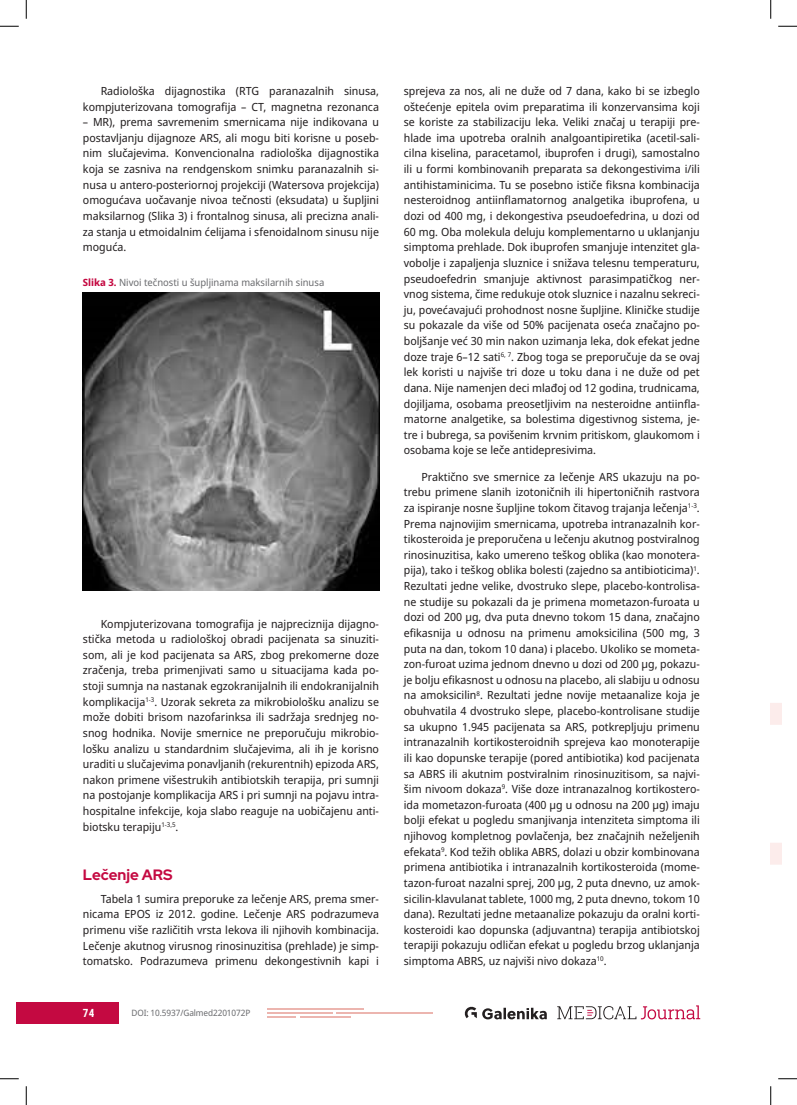
<style>
.page{position:relative;width:797px;height:1105px;background:#fff}
.page>*{position:absolute;margin:0;border:0;box-sizing:border-box;transform-origin:0 0}
.Podnaslov{font:700 15px "Red Hat Display";color:#c40941}
.Paragraf_-_Glavni{font:11.25px/15.6px "Noto Sans Display";color:#231f20;text-align:justify}
.t1{font:700 11.25px "Roboto Condensed";color:#fff}
.Tabela_opis{font:10px "Noto Sans Display";color:#6c6d70}
.t2{font:8.75px "Noto Sans Display";letter-spacing:-.01em;color:#6c6d70}
.s1{font-weight:700;color:#c40941}
</style>
<div class="page">
<svg style="left:464px;top:1005px;width:236px;height:14px"></svg>
<svg style="left:770px;top:703px;width:11px;height:162px"></svg>
<div style="left:16px;top:1002px;width:102px;height:22px;background:#c40941"></div>
<hr style="left:268px;top:1012px;width:65px;height:1px;background:#ecb5af">
<hr style="left:336px;top:1012px;width:96px;height:1px;background:#ecb5af">
<hr style="left:268px;top:1008px;width:96px;height:2px;background:#ecb5af">
<svg style="left:268px;top:1016px;width:28px;height:1px"></svg>
<hr style="left:299px;top:1016px;width:51px;height:1px;background:#ecb5af">
<img style="left:83px;top:293px;width:296px;height:297px">
<svg style="left:0;top:25px;width:19px;height:2px"></svg>
<svg style="left:778px;top:25px;width:19px;height:2px"></svg>
<svg style="left:0;top:1078px;width:19px;height:1px"></svg>
<svg style="left:778px;top:1078px;width:19px;height:1px"></svg>
<svg style="left:25px;top:0;width:2px;height:19px"></svg>
<svg style="left:25px;top:1086px;width:2px;height:19px"></svg>
<svg style="left:770px;top:0;width:1px;height:19px"></svg>
<svg style="left:770px;top:1086px;width:1px;height:19px"></svg>
<p class="Paragraf_-_Glavni" style="left:83px;top:83px;width:297px;text-align:right">Radiološka dijagnostika (RTG paranazalnih sinusa, kompjuterizovana tomografija – CT, magnetna rezonanca</p>
<p class="Paragraf_-_Glavni" style="left:83px;top:115px;width:297px">– MR), prema savremenim smernicama nije indikovana u postavljanju dijagnoze ARS, ali mogu biti korisne u poseb&shy;nim slučajevima. Konvencionalna radiološka dijagnostika koja se zasniva na rendgenskom snimku paranazalnih si&shy;nusa u antero-posteriornoj projekciji (Watersova projekcija) omogućava uočavanje nivoa tečnosti (eksudata) u šupljini maksilarnog (Slika 3) i frontalnog sinusa, ali precizna anali&shy;za stanja u etmoidalnim ćelijama i sfenoidalnom sinusu nije moguća.</p>
<p class="Tabela_opis" style="left:83px;top:276px;width:243px"><span class="s1">Slika 3.</span> Nivoi tečnosti u šupljinama maksilarnih sinusa</p>
<p class="Paragraf_-_Glavni" style="left:83px;top:616px;width:297px;text-indent:18px">Kompjuterizovana tomografija je najpreciznija dijagno&shy;stička metoda u radiološkoj obradi pacijenata sa sinuziti&shy;som, ali je kod pacijenata sa ARS, zbog prekomerne doze zračenja, treba primenjivati samo u situacijama kada po&shy;stoji sumnja na nastanak egzokranijalnih ili endokranijalnih komplikacija<sup>1-3</sup>. Uzorak sekreta za mikrobiološku analizu se može dobiti brisom nazofarinksa ili sadržaja srednjeg no&shy;snog hodnika. Novije smernice ne preporučuju mikrobio&shy;lošku analizu u standardnim slučajevima, ali ih je korisno uraditi u slučajevima ponavljanih (rekurentnih) epizoda ARS, nakon primene višestrukih antibiotskih terapija, pri sumnji na postojanje komplikacija ARS i pri sumnji na pojavu intra&shy;hospitalne infekcije, koja slabo reaguje na uobičajenu anti&shy;biotsku terapiju<sup>1-3,5</sup>.</p>
<p class="Podnaslov" style="left:83px;top:865px;width:91px">Lečenje ARS</p>
<p class="Paragraf_-_Glavni" style="left:83px;top:891px;width:297px;text-indent:18px">Tabela 1 sumira preporuke za lečenje ARS, prema smer&shy;nicama EPOS iz 2012. godine. Lečenje ARS podrazumeva primenu više različitih vrsta lekova ili njihovih kombinacija.<br>Lečenje akutnog virusnog rinosinuzitisa (prehlade) je simp&shy;tomatsko. Podrazumeva primenu dekongestivnih kapi i</p>
<p class="t1" style="left:83px;top:1005px;width:13px">74</p>
<p class="t2" style="left:131px;top:1006px;width:120px">DOI: 10.5937/Galmed2201072P</p>
<p class="Paragraf_-_Glavni" style="left:404px;top:83px;width:297px">sprejeva za nos, ali ne duže od 7 dana, kako bi se izbeglo oštećenje epitela ovim preparatima ili konzervansima koji se koriste za stabilizaciju leka. Veliki značaj u terapiji pre&shy;hlade ima upotreba oralnih analgoantipiretika (acetil-sali&shy;cilna kiselina, paracetamol, ibuprofen i drugi), samostalno ili u formi kombinovanih preparata sa dekongestivima i/ili antihistaminicima. Tu se posebno ističe fiksna kombinacija nesteroidnog antiinflamatornog analgetika ibuprofena, u dozi od 400 mg, i dekongestiva pseudoefedrina, u dozi od 60 mg. Oba molekula deluju komplementarno u uklanjanju simptoma prehlade. Dok ibuprofen smanjuje intenzitet gla&shy;vobolje i zapaljenja sluznice i snižava telesnu temperaturu, pseudoefedrin smanjuje aktivnost parasimpatičkog ner&shy;vnog sistema, čime redukuje otok sluznice i nazalnu sekreci&shy;ju, povećavajući prohodnost nosne šupljine. Kliničke studije su pokazale da više od 50% pacijenata oseća značajno po&shy;boljšanje već 30 min nakon uzimanja leka, dok efekat jedne doze traje 6–12 sati<sup>6,</sup> <sup>7</sup>. Zbog toga se preporučuje da se ovaj lek koristi u najviše tri doze u toku dana i ne duže od pet dana. Nije namenjen deci mlađoj od 12 godina, trudnicama, dojiljama, osobama preosetljivim na nesteroidne antiinfla&shy;matorne analgetike, sa bolestima digestivnog sistema, je&shy;tre i bubrega, sa povišenim krvnim pritiskom, glaukomom i osobama koje se leče antidepresivima.</p>
<p class="Paragraf_-_Glavni" style="left:404px;top:469px;width:297px;text-indent:18px">Praktično sve smernice za lečenje ARS ukazuju na po&shy;trebu primene slanih izotoničnih ili hipertoničnih rastvora za ispiranje nosne šupljine tokom čitavog trajanja lečenja<sup>1-3</sup>.<br>Prema najnovijim smernicama, upotreba intranazalnih kor&shy;tikosteroida je preporučena u lečenju akutnog postviralnog rinosinuzitisa, kako umereno teškog oblika (kao monotera&shy;pija), tako i teškog oblika bolesti (zajedno sa antibioticima)<sup>1</sup>.<br>Rezultati jedne velike, dvostruko slepe, placebo-kontrolisa&shy;ne studije su pokazali da je primena mometazon-furoata u dozi od 200 μg, dva puta dnevno tokom 15 dana, značajno efikasnija u odnosu na primenu amoksicilina (500 mg, 3 puta na dan, tokom 10 dana) i placebo. Ukoliko se mometa&shy;zon-furoat uzima jednom dnevno u dozi od 200 μg, pokazu&shy;je bolju efikasnost u odnosu na placebo, ali slabiju u odnosu na amoksicilin<sup>8</sup>. Rezultati jedne novije metaanalize koja je obuhvatila 4 dvostruko slepe, placebo-kontrolisane studije sa ukupno 1.945 pacijenata sa ARS, potkrepljuju primenu intranazalnih kortikosteroidnih sprejeva kao monoterapije ili kao dopunske terapije (pored antibiotika) kod pacijenata sa ABRS ili akutnim postviralnim rinosinuzitisom, sa najvi&shy;šim nivoom dokaza<sup>9</sup>. Više doze intranazalnog kortikostero&shy;ida mometazon-furoata (400 μg u odnosu na 200 μg) imaju bolji efekat u pogledu smanjivanja intenziteta simptoma ili njihovog kompletnog povlačenja, bez značajnih neželjenih efekata<sup>9</sup>. Kod težih oblika ABRS, dolazi u obzir kombinovana primena antibiotika i intranazalnih kortikosteroida (mome&shy;tazon-furoat nazalni sprej, 200 μg, 2 puta dnevno, uz amok&shy;sicilin-klavulanat tablete, 1000 mg, 2 puta dnevno, tokom 10 dana). Rezultati jedne metaanalize pokazuju da oralni korti&shy;kosteroidi kao dopunska (adjuvantna) terapija antibiotskoj terapiji pokazuju odličan efekat u pogledu brzog uklanjanja simptoma ABRS, uz najviši nivo dokaza<sup>10</sup>.</p>
</div>
